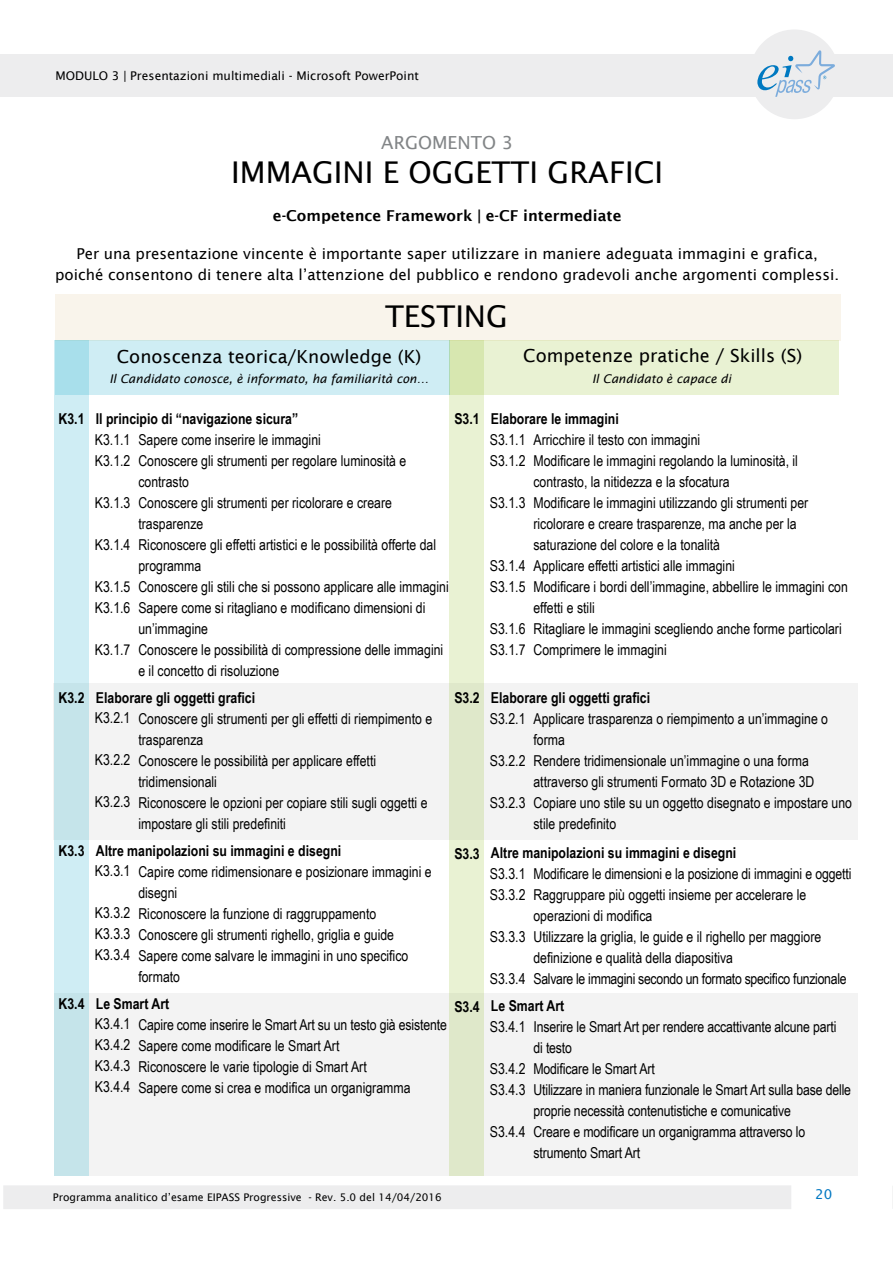
<style>
.page{position:relative;width:893px;height:1263px;background:#fff}
.page>*{position:absolute;margin:0;border:0;box-sizing:border-box;transform-origin:0 0}
.t1{font:30px "Lucida Sans";color:#000}
.t2{font:18px "Lucida Sans";color:#000}
.t3{font:18px "Lucida Sans";color:#828587}
.t4{font:15px/21px "Arial Narrow";color:#000}
.t5{font:700 15px "Arial Narrow";color:#000}
.t6{font:15px/21px "Lucida Sans";color:#000;text-align:center}
.t7{font:600 15px "Lucida Sans";color:#000}
.t8{font:13.5px "Lucida Sans";color:#0077c1}
.t9{font:italic 12px "Lucida Sans";color:#000}
.t10{font:12px "Lucida Sans";color:#000}
.t11{font:10.5px "Lucida Sans";color:#000}
</style>
<div class="page">
<div style="left:0;top:54px;width:893px;height:43px;background:#ededee"></div>
<div style="left:749px;top:29px;width:90px;height:90px;background:#ededee;border-radius:50%"></div>
<div style="left:3px;top:1185px;width:788px;height:24px;background:#ededee"></div>
<svg style="left:892px;top:1186px;width:1px;height:22px"></svg>
<svg style="left:757px;top:50px;width:78px;height:47px"></svg>
<div style="left:54px;top:993px;width:803px;height:183px;background:#f3f3f3"></div>
<div style="left:55px;top:294px;width:785px;height:46px;background:#f8f2e6"></div>
<div style="left:449px;top:340px;width:390px;height:55px;background:#e9f2d3"></div>
<div style="left:53px;top:684px;width:804px;height:156px;background:#f3f3f3"></div>
<svg style="left:449px;top:340px;width:35px;height:836px;background:#e3edcd"></svg>
<div style="left:55px;top:340px;width:34px;height:836px;background:#cfedf4"></div>
<svg style="left:55px;top:340px;width:394px;height:55px;background:#cbebf2"></svg>
<p class="t10" style="left:55px;top:69px;width:365px">MODULO 3 | Presentazioni multimediali - Microsoft PowerPoint</p>
<p class="t3" style="left:381px;top:132px;width:133px">ARGOMENTO 3</p>
<h1 class="t1" style="left:231px;top:155px;width:433px">IMMAGINI E OGGETTI GRAFICI</h1>
<p class="t7" style="left:273px;top:207px;width:350px">e-Competence Framework | e-CF intermediate</p>
<p class="t6" style="left:55px;top:243px;width:786px">Per una presentazione vincente è importante saper utilizzare in maniere adeguata immagini e grafica, poiché consentono di tenere alta l’attenzione del pubblico e rendono gradevoli anche argomenti complessi.</p>
<h1 class="t1" style="left:385px;top:299px;width:124px">TESTING</h1>
<p class="t2" style="left:117px;top:346px;width:306px">Conoscenza teorica/Knowledge (K)</p>
<p class="t9" style="left:109px;top:372px;width:321px">Il Candidato conosce, è informato, ha familiarità con…</p>
<p class="t9" style="left:592px;top:372px;width:141px">Il Candidato è capace di</p>
<p class="t2" style="left:523px;top:345px;width:280px">Competenze pratiche / Skills (S)</p>
<p class="t5" style="left:59px;top:407px;width:27px">K3.1</p>
<p class="t5" style="left:59px;top:686px;width:27px">K3.2</p>
<p class="t5" style="left:59px;top:839px;width:27px">K3.3</p>
<p class="t5" style="left:59px;top:992px;width:27px">K3.4</p>
<p class="t5" style="left:454px;top:407px;width:27px">S3.1</p>
<p class="t5" style="left:96px;top:407px;width:204px">Il principio di “navigazione sicura”</p>
<p class="t4" style="left:138px;top:428px;width:312px">Sapere come inserire le immagini<br>Conoscere gli strumenti per regolare luminosità e contrasto<br>Conoscere gli strumenti per ricolorare e creare trasparenze<br>Riconoscere gli effetti artistici e le possibilità offerte dal programma<br>Conoscere gli stili che si possono applicare alle immagini Sapere come si ritagliano e modificano dimensioni di un’immagine<br>Conoscere le possibilità di compressione delle immagini e il concetto di risoluzione</p>
<p class="t5" style="left:96px;top:686px;width:161px">Elaborare gli oggetti grafici</p>
<p class="t4" style="left:138px;top:707px;width:295px">Conoscere gli strumenti per gli effetti di riempimento e trasparenza<br>Conoscere le possibilità per applicare effetti tridimensionali<br>Riconoscere le opzioni per copiare stili sugli oggetti e impostare gli stili predefiniti</p>
<p class="t5" style="left:96px;top:839px;width:247px">Altre manipolazioni su immagini e disegni</p>
<p class="t4" style="left:138px;top:860px;width:295px">Capire come ridimensionare e posizionare immagini e disegni<br>Riconoscere la funzione di raggruppamento Conoscere gli strumenti righello, griglia e guide Sapere come salvare le immagini in uno specifico formato</p>
<p class="t5" style="left:96px;top:992px;width:75px">Le Smart Art</p>
<p class="t4" style="left:138px;top:1013px;width:310px">Capire come inserire le Smart Art su un testo già esistente Sapere come modificare le Smart Art<br>Riconoscere le varie tipologie di Smart Art<br>Sapere come si crea e modifica un organigramma</p>
<p class="t4" style="left:95px;top:429px;width:37px">K3.1.1<br>K3.1.2</p>
<p class="t4" style="left:95px;top:492px;width:37px">K3.1.3</p>
<p class="t4" style="left:95px;top:534px;width:37px">K3.1.4</p>
<p class="t4" style="left:95px;top:576px;width:37px">K3.1.5<br>K3.1.6</p>
<p class="t4" style="left:95px;top:639px;width:37px">K3.1.7</p>
<p class="t5" style="left:454px;top:686px;width:27px">S3.2</p>
<p class="t4" style="left:95px;top:706px;width:37px">K3.2.1</p>
<p class="t4" style="left:95px;top:748px;width:37px">K3.2.2</p>
<p class="t4" style="left:95px;top:790px;width:37px">K3.2.3</p>
<p class="t5" style="left:454px;top:842px;width:27px">S3.3</p>
<p class="t4" style="left:95px;top:859px;width:37px">K3.3.1</p>
<p class="t4" style="left:95px;top:901px;width:37px;text-align:justify">K3.3.2<br>K3.3.3<br>K3.3.4</p>
<p class="t5" style="left:454px;top:995px;width:27px">S3.4</p>
<p class="t4" style="left:95px;top:1012px;width:37px;text-align:justify">K3.4.1<br>K3.4.2<br>K3.4.3<br>K3.4.4</p>
<p class="t5" style="left:491px;top:407px;width:129px">Elaborare le immagini</p>
<p class="t4" style="left:533px;top:428px;width:316px">Arricchire il testo con immagini<br>Modificare le immagini regolando la luminosità, il contrasto, la nitidezza e la sfocatura<br>Modificare le immagini utilizzando gli strumenti per ricolorare e creare trasparenze, ma anche per la saturazione del colore e la tonalità<br>Applicare effetti artistici alle immagini<br>Modificare i bordi dell’immagine, abbellire le immagini con effetti e stili<br>Ritagliare le immagini scegliendo anche forme particolari Comprimere le immagini</p>
<p class="t5" style="left:491px;top:686px;width:161px">Elaborare gli oggetti grafici</p>
<p class="t4" style="left:533px;top:707px;width:320px">Applicare trasparenza o riempimento a un’immagine o forma<br>Rendere tridimensionale un’immagine o una forma attraverso gli strumenti Formato 3D e Rotazione 3D Copiare uno stile su un oggetto disegnato e impostare uno stile predefinito</p>
<p class="t5" style="left:491px;top:841px;width:247px">Altre manipolazioni su immagini e disegni</p>
<p class="t4" style="left:533px;top:863px;width:319px">Modificare le dimensioni e la posizione di immagini e oggetti Raggruppare più oggetti insieme per accelerare le operazioni di modifica<br>Utilizzare la griglia, le guide e il righello per maggiore definizione e qualità della diapositiva<br>Salvare le immagini secondo un formato specifico funzionale</p>
<p class="t5" style="left:491px;top:994px;width:75px">Le Smart Art</p>
<p class="t4" style="left:533px;top:1016px;width:319px">Inserire le Smart Art per rendere accattivante alcune parti<br>di testo<br>Modificare le Smart Art<br>Utilizzare in maniera funzionale le Smart Art sulla base delle proprie necessità contenutistiche e comunicative<br>Creare e modificare un organigramma attraverso lo strumento Smart Art</p>
<p class="t4" style="left:490px;top:429px;width:37px">S3.1.1<br>S3.1.2</p>
<p class="t4" style="left:490px;top:492px;width:37px">S3.1.3</p>
<p class="t4" style="left:490px;top:555px;width:37px">S3.1.4<br>S3.1.5</p>
<p class="t4" style="left:490px;top:618px;width:37px">S3.1.6<br>S3.1.7</p>
<p class="t4" style="left:490px;top:708px;width:37px">S3.2.1</p>
<p class="t4" style="left:490px;top:750px;width:37px">S3.2.2</p>
<p class="t4" style="left:490px;top:792px;width:37px">S3.2.3</p>
<p class="t4" style="left:490px;top:862px;width:37px">S3.3.1<br>S3.3.2</p>
<p class="t4" style="left:490px;top:925px;width:37px">S3.3.3</p>
<p class="t4" style="left:490px;top:967px;width:37px">S3.3.4</p>
<p class="t4" style="left:490px;top:1015px;width:37px">S3.4.1</p>
<p class="t4" style="left:490px;top:1057px;width:37px">S3.4.2<br>S3.4.3</p>
<p class="t4" style="left:490px;top:1120px;width:37px">S3.4.4</p>
<p class="t11" style="left:53px;top:1191px;width:390px">Programma analitico d’esame EIPASS Progressive - Rev. 5.0 del 14/04/2016</p>
<p class="t8" style="left:815px;top:1186px;width:19px">20</p>
</div>
